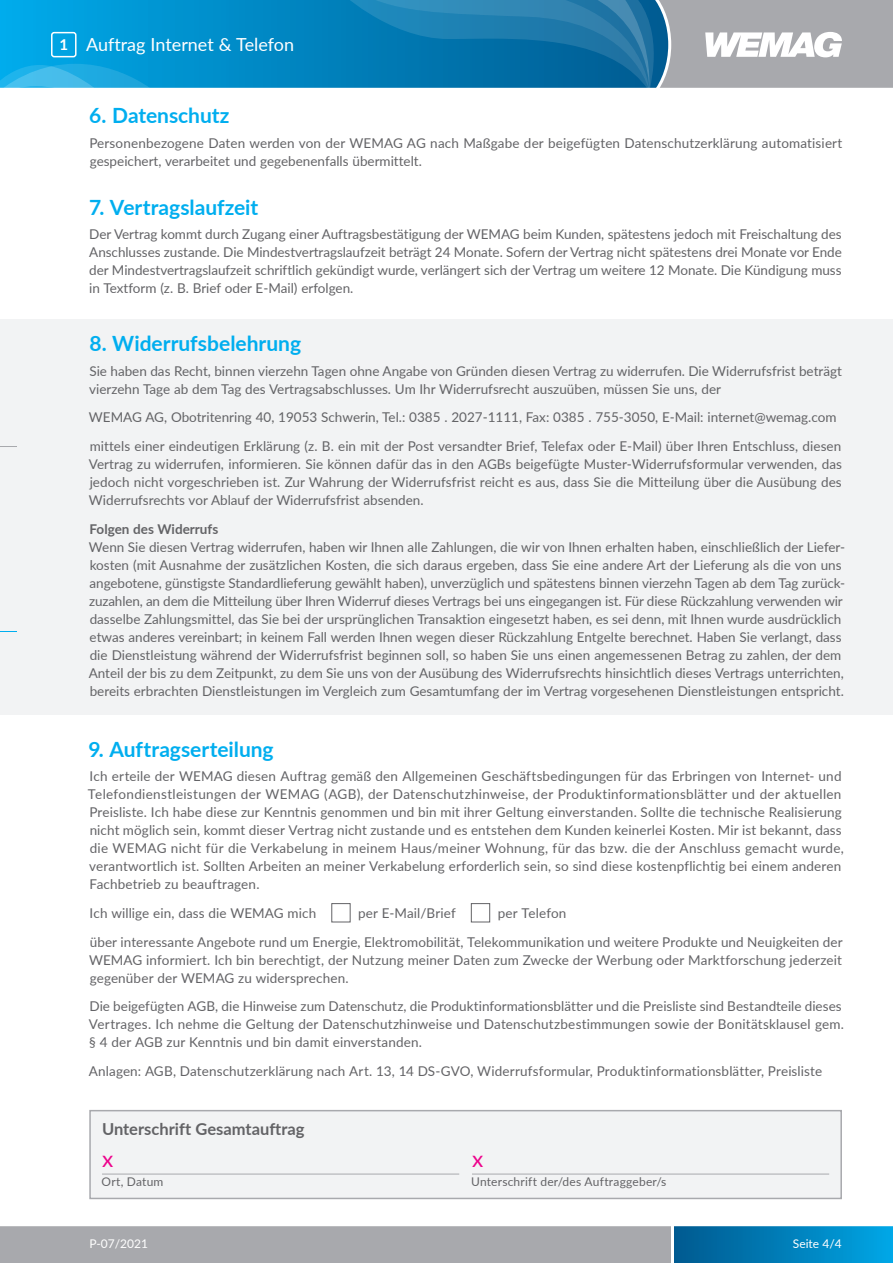
<style>
.page{position:relative;width:893px;height:1263px;background:#fff}
.page>*{position:absolute;margin:0;border:0;box-sizing:border-box;transform-origin:0 0}
.t1{font:22.5px "Lato";color:#ed028c}
.t2{font:700 21px "Lato";color:#00aeef}
.t3{font:18px "Lato";color:#fff}
.t4{font:700 16.5px "Lato";color:#636366}
.t5{font:13.5px/18px "Lato";color:#636366}
.t6{font:700 13.5px "Lato";color:#636366}
.t7{font:12px "Lato";letter-spacing:.015em;color:#636366}
.t8{font:12px "Lato";color:#fff}
.s1{font-weight:700;font-size:15px}
</style>
<div class="page">
<svg style="left:0;top:0;width:335px;height:88px;background:#0093d0"></svg>
<div style="left:674px;top:1225px;width:219px;height:38px;background:linear-gradient(to right,#00588e,#00a6e5)"></div>
<div style="left:0;top:1225px;width:671px;height:38px;background:#a8a9ad"></div>
<div style="left:0;top:319px;width:893px;height:395px;background:#f2f3f4"></div>
<svg style="left:0;top:64px;width:167px;height:24px;background:#21ace2"></svg>
<hr style="left:0;top:1223px;width:893px;height:3px;background:#fff">
<svg style="left:0;top:446px;width:17px;height:1px"></svg>
<svg style="left:0;top:631px;width:17px;height:1px"></svg>
<svg style="left:335px;top:0;width:558px;height:88px;background:#528fb0"></svg>
<div style="left:51px;top:32px;width:26px;height:25px;border:2px solid #fff;border-radius:2px"></div>
<div style="left:89px;top:1110px;width:753px;height:89px;background:#f2f3f4;border:2px solid #a8a9ad"></div>
<hr style="left:102px;top:1174px;width:357px;height:1px;background:#a8a9ad">
<hr style="left:472px;top:1174px;width:357px;height:1px;background:#a8a9ad">
<div style="left:331px;top:903px;width:20px;height:19px;background:#fff;border:1px solid #636366"></div>
<div style="left:471px;top:903px;width:19px;height:19px;background:#fff;border:1px solid #636366"></div>
<h3 class="t3" style="left:59px;top:32px;width:236px"><span class="s1">1</span> Auftrag Internet &amp; Telefon</h3>
<h2 class="t2" style="left:89px;top:100px;width:142px">6. Datenschutz</h2>
<p class="t5" style="left:89px;top:133px;width:754px">Personenbezogene Daten werden von der WEMAG AG nach Maßgabe der beigefügten Datenschutzerklärung automatisiert gespeichert, verarbeitet und gegebenenfalls übermittelt.</p>
<h2 class="t2" style="left:89px;top:192px;width:170px">7. Vertragslaufzeit</h2>
<p class="t5" style="left:89px;top:225px;width:754px;text-align:justify">Der Vertrag kommt durch Zugang einer Auftragsbestätigung der WEMAG beim Kunden, spätestens jedoch mit Freischaltung des Anschlusses zustande. Die Mindestvertragslaufzeit beträgt 24 Monate. Sofern der Vertrag nicht spätestens drei Monate vor Ende der Mindestvertragslaufzeit schriftlich gekündigt wurde, verlängert sich der Vertrag um weitere 12 Monate. Die Kündigung muss in Textform (z. B. Brief oder E-Mail) erfolgen.</p>
<h2 class="t2" style="left:89px;top:328px;width:213px">8. Widerrufsbelehrung</h2>
<p class="t5" style="left:89px;top:361px;width:754px">Sie haben das Recht, binnen vierzehn Tagen ohne Angabe von Gründen diesen Vertrag zu widerrufen. Die Widerrufsfrist beträgt vierzehn Tage ab dem Tag des Vertragsabschlusses. Um Ihr Widerrufsrecht auszuüben, müssen Sie uns, der</p>
<p class="t5" style="left:89px;top:403px;width:754px;line-height:28.7px">WEMAG AG, Obotritenring 40, 19053 Schwerin, Tel.: 0385 . 2027-1111, Fax: 0385 . 755-3050, E-Mail: internet@wemag.com mittels einer eindeutigen Erklärung (z. B. ein mit der Post versandter Brief, Telefax oder E-Mail) über Ihren Entschluss, diesen</p>
<p class="t5" style="left:89px;top:455px;width:755px;text-align:justify">Vertrag zu widerrufen, informieren. Sie können dafür das in den AGBs beigefügte Muster-Widerrufsformular verwenden, das jedoch nicht vorgeschrieben ist. Zur Wahrung der Widerrufsfrist reicht es aus, dass Sie die Mitteilung über die Ausübung des Widerrufsrechts vor Ablauf der Widerrufsfrist absenden.</p>
<p class="t6" style="left:90px;top:519px;width:130px">Folgen des Widerrufs</p>
<p class="t5" style="left:89px;top:537px;width:758px">Wenn Sie diesen Vertrag widerrufen, haben wir Ihnen alle Zahlungen, die wir von Ihnen erhalten haben, einschließlich der Liefer&shy;kosten (mit Ausnahme der zusätzlichen Kosten, die sich daraus ergeben, dass Sie eine andere Art der Lieferung als die von uns angebotene, günstigste Standardlieferung gewählt haben), unverzüglich und spätestens binnen vierzehn Tagen ab dem Tag zurück&shy;zuzahlen, an dem die Mitteilung über Ihren Widerruf dieses Vertrags bei uns eingegangen ist. Für diese Rückzahlung verwenden wir dasselbe Zahlungsmittel, das Sie bei der ursprünglichen Transaktion eingesetzt haben, es sei denn, mit Ihnen wurde ausdrücklich etwas anderes vereinbart; in keinem Fall werden Ihnen wegen dieser Rückzahlung Entgelte berechnet. Haben Sie verlangt, dass die Dienstleistung während der Widerrufsfrist beginnen soll, so haben Sie uns einen angemessenen Betrag zu zahlen, der dem Anteil der bis zu dem Zeitpunkt, zu dem Sie uns von der Ausübung des Widerrufsrechts hinsichtlich dieses Vertrags unterrichten, bereits erbrachten Dienstleistungen im Vergleich zum Gesamtumfang der im Vertrag vorgesehenen Dienstleistungen entspricht.</p>
<h2 class="t2" style="left:88px;top:734px;width:187px">9. Auftragserteilung</h2>
<p class="t5" style="left:88px;top:767px;width:757px">Ich erteile der WEMAG diesen Auftrag gemäß den Allgemeinen Geschäftsbedingungen für das Erbringen von Internet- und Telefondienstleistungen der WEMAG (AGB), der Datenschutzhinweise, der Produktinformationsblätter und der aktuellen Preisliste. Ich habe diese zur Kenntnis genommen und bin mit ihrer Geltung einverstanden. Sollte die technische Realisierung nicht möglich sein, kommt dieser Vertrag nicht zustande und es entstehen dem Kunden keinerlei Kosten. Mir ist bekannt, dass die WEMAG nicht für die Verkabelung in meinem Haus/meiner Wohnung, für das bzw. die der Anschluss gemacht wurde, verantwortlich ist. Sollten Arbeiten an meiner Verkabelung erforderlich sein, so sind diese kostenpflichtig bei einem anderen Fachbetrieb zu beauftragen.</p>
<p class="t5" style="left:90px;top:903px;width:228px">Ich willige ein, dass die WEMAG mich</p>
<p class="t5" style="left:358px;top:903px;width:99px">per E-Mail/Brief</p>
<p class="t5" style="left:90px;top:898px;width:754px;line-height:28.7px;text-indent:408px">per Telefon<br>über interessante Angebote rund um Energie, Elektromobilität, Telekommunikation und weitere Produkte und Neuigkeiten der</p>
<p class="t5" style="left:89px;top:950px;width:754px">WEMAG informiert. Ich bin berechtigt, der Nutzung meiner Daten zum Zwecke der Werbung oder Marktforschung jederzeit gegenüber der WEMAG zu widersprechen.</p>
<p class="t5" style="left:89px;top:997px;width:757px">Die beigefügten AGB, die Hinweise zum Datenschutz, die Produktinformationsblätter und die Preisliste sind Bestandteile dieses<br>Vertrages. Ich nehme die Geltung der Datenschutzhinweise und Datenschutzbestimmungen sowie der Bonitätsklausel gem. § 4 der AGB zur Kenntnis und bin damit einverstanden.</p>
<p class="t5" style="left:89px;top:1061px;width:735px">Anlagen: AGB, Datenschutzerklärung nach Art. 13, 14 DS-GVO, Widerrufsformular, Produktinformationsblätter, Preisliste</p>
<p class="t4" style="left:102px;top:1117px;width:204px">Unterschrift Gesamtauftrag</p>
<p class="t7" style="left:101px;top:1173px;width:63px">Ort, Datum</p>
<p class="t7" style="left:471px;top:1173px;width:197px">Unterschrift der/des Auftraggeber/s</p>
<h1 class="t1" style="left:102px;top:1143px;width:13px">x</h1>
<h1 class="t1" style="left:472px;top:1143px;width:13px">x</h1>
<p class="t8" style="left:90px;top:1235px;width:60px">P-07/2021</p>
<p class="t8" style="left:793px;top:1235px;width:51px">Seite 4/4</p>
</div>
